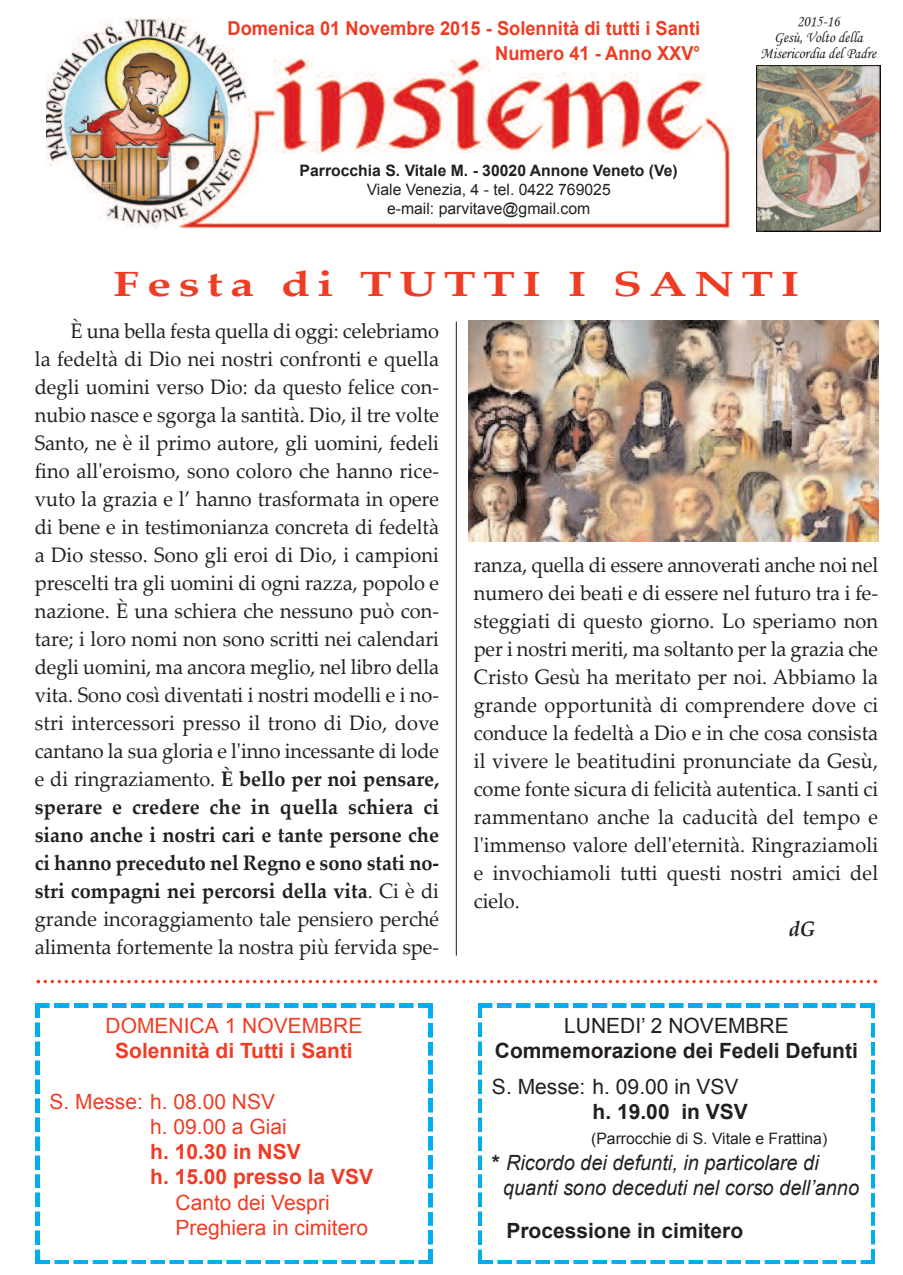
<style>
.page{position:relative;width:903px;height:1275px;background:#fff}
.page>*{position:absolute;margin:0;border:0;box-sizing:border-box;transform-origin:0 0}
.t1{font:700 35px "Palatino Linotype";letter-spacing:.15em;color:#ef3c25;scale:1.38 1}
.t2{font:21px/28px "Palatino Linotype";color:#231f20;text-align:justify;scale:.95 1}
.t3{font:21px/25.2px "Arial";color:#ef3c25}
.t4{font:italic 21px/25.2px "Arial";color:#231f20;scale:.95 1}
.t5{font:700 21px "Arial";color:#231f20}
.t6{font:700 21px/25.2px "Arial";color:#ef3c25}
.t7{font:21px "Arial";color:#231f20}
.t8{font:italic 700 21px "Palatino Linotype";color:#231f20;scale:.95 1}
.t9{font:700 19.25px/24.5px "Arial";color:#ef3c25;text-align:right;scale:.95 1}
.t10{font:15.75px/19.2px "Arial";color:#231f20;text-align:center}
.t11{font:15.75px/15.8px "Monotype Corsiva";color:#231f20;text-align:center;scale:.93 1}
.t12{font:700 15.75px "Arial";color:#231f20}
.s1{font-weight:700}
.s2{font-weight:700;font-style:normal}
</style>
<div class="page">
<img style="left:46px;top:19px;width:686px;height:209px">
<img style="left:756px;top:66px;width:125px;height:165px">
<img style="left:469px;top:320px;width:409px;height:221px">
<svg style="left:36px;top:980px;width:841px;height:3px"></svg>
<img style="left:39px;top:1004px;width:375px;height:3px">
<svg style="left:36px;top:1004px;width:3px;height:14px"></svg>
<img style="left:429px;top:1007px;width:3px;height:243px">
<svg style="left:418px;top:1004px;width:14px;height:3px"></svg>
<img style="left:54px;top:1260px;width:375px;height:4px">
<svg style="left:429px;top:1250px;width:3px;height:14px"></svg>
<img style="left:36px;top:1022px;width:3px;height:238px">
<svg style="left:36px;top:1260px;width:14px;height:4px"></svg>
<img style="left:481px;top:1004px;width:380px;height:3px">
<svg style="left:478px;top:1004px;width:3px;height:14px"></svg>
<img style="left:871px;top:1007px;width:4px;height:243px">
<svg style="left:861px;top:1004px;width:14px;height:3px"></svg>
<img style="left:492px;top:1260px;width:379px;height:4px">
<svg style="left:871px;top:1250px;width:4px;height:14px"></svg>
<img style="left:478px;top:1022px;width:3px;height:238px">
<svg style="left:478px;top:1260px;width:14px;height:4px"></svg>
<hr style="left:456px;top:322px;width:1px;height:634px;background:#231f20">
<p class="t9" style="left:228px;top:16px;width:499px">Domenica 01 Novembre 2015 - Solennità di tutti i Santi<br>Numero 41 - Anno XXV°</p>
<p class="t12" style="left:300px;top:161px;width:380px">Parrocchia S. Vitale M. - 30020 Annone Veneto (Ve)</p>
<p class="t10" style="left:367px;top:180px;width:246px">Viale Venezia, 4 - tel. 0422 769025 e-mail: parvitave@gmail.com</p>
<p class="t11" style="left:760px;top:14px;width:126px">2015-16<br>Gesù, Volto della<br>Misericordia del Padre</p>
<h1 class="t1" style="left:113px;top:271px;width:499px">Festa di TUTTI I SANTI</h1>
<p class="t2" style="left:35px;top:319px;width:427px;text-indent:36px">È una bella festa quella di oggi: celebriamo la fedeltà di Dio nei nostri confronti e quella degli uomini verso Dio: da questo felice con&shy;nubio nasce e sgorga la santità. Dio, il tre volte Santo, ne è il primo autore, gli uomini, fedeli fino all'eroismo, sono coloro che hanno rice&shy;vuto la grazia e l’ hanno trasformata in opere di bene e in testimonianza concreta di fedeltà a Dio stesso. Sono gli eroi di Dio, i campioni prescelti tra gli uomini di ogni razza, popolo e nazione. È una schiera che nessuno può con&shy;tare; i loro nomi non sono scritti nei calendari degli uomini, ma ancora meglio, nel libro della vita. Sono così diventati i nostri modelli e i no&shy;stri intercessori presso il trono di Dio, dove cantano la sua gloria e l'inno incessante di lode e di ringraziamento. <span class="s1">È bello per noi pensare, sperare e credere che in quella schiera ci siano anche i nostri cari e tante persone che ci hanno preceduto nel Regno e sono stati no&shy;stri compagni nei percorsi della vita</span>. Ci è di grande incoraggiamento tale pensiero perché alimenta fortemente la nostra più fervida spe-</p>
<p class="t3" style="left:106px;top:1013px;width:258px">DOMENICA 1 NOVEMBRE</p>
<p class="t6" style="left:115px;top:1038px;width:239px">Solennità di Tutti i Santi</p>
<p class="t3" style="left:150px;top:1089px;width:138px;text-indent:-101px">S. Messe: h. 08.00 NSV h. 09.00 a Giai</p>
<p class="t6" style="left:150px;top:1139px;width:224px">h. 10.30 in NSV<br>h. 15.00 presso la VSV</p>
<p class="t3" style="left:176px;top:1190px;width:194px">Canto dei Vespri<br>Preghiera in cimitero</p>
<p class="t2" style="left:474px;top:553px;width:427px">ranza, quella di essere annoverati anche noi nel numero dei beati e di essere nel futuro tra i fe&shy;steggiati di questo giorno. Lo speriamo non per i nostri meriti, ma soltanto per la grazia che Cristo Gesù ha meritato per noi. Abbiamo la grande opportunità di comprendere dove ci conduce la fedeltà a Dio e in che cosa consista il vivere le beatitudini pronunciate da Gesù, come fonte sicura di felicità autentica. I santi ci rammentano anche la caducità del tempo e l'immenso valore dell'eternità. Ringraziamoli e invochiamoli tutti questi nostri amici del cielo.</p>
<p class="t8" style="left:789px;top:920px;width:30px">dG</p>
<p class="t7" style="left:564px;top:1014px;width:226px">LUNEDI’ 2 NOVEMBRE</p>
<p class="t5" style="left:495px;top:1039px;width:364px">Commemorazione dei Fedeli Defunti</p>
<p class="t7" style="left:492px;top:1075px;width:248px">S. Messe: h. 09.00 in VSV</p>
<p class="t5" style="left:593px;top:1100px;width:157px">h. 19.00 in VSV</p>
<p class="t10" style="left:591px;top:1129px;width:238px">(Parrocchie di S. Vitale e Frattina)</p>
<p class="t4" style="left:503px;top:1150px;width:376px;text-indent:-11px"><span class="s2">*</span> Ricordo dei defunti, in particolare di quanti sono deceduti nel corso dell’anno</p>
<p class="t5" style="left:506px;top:1218px;width:238px">Processione in cimitero</p>
</div>
